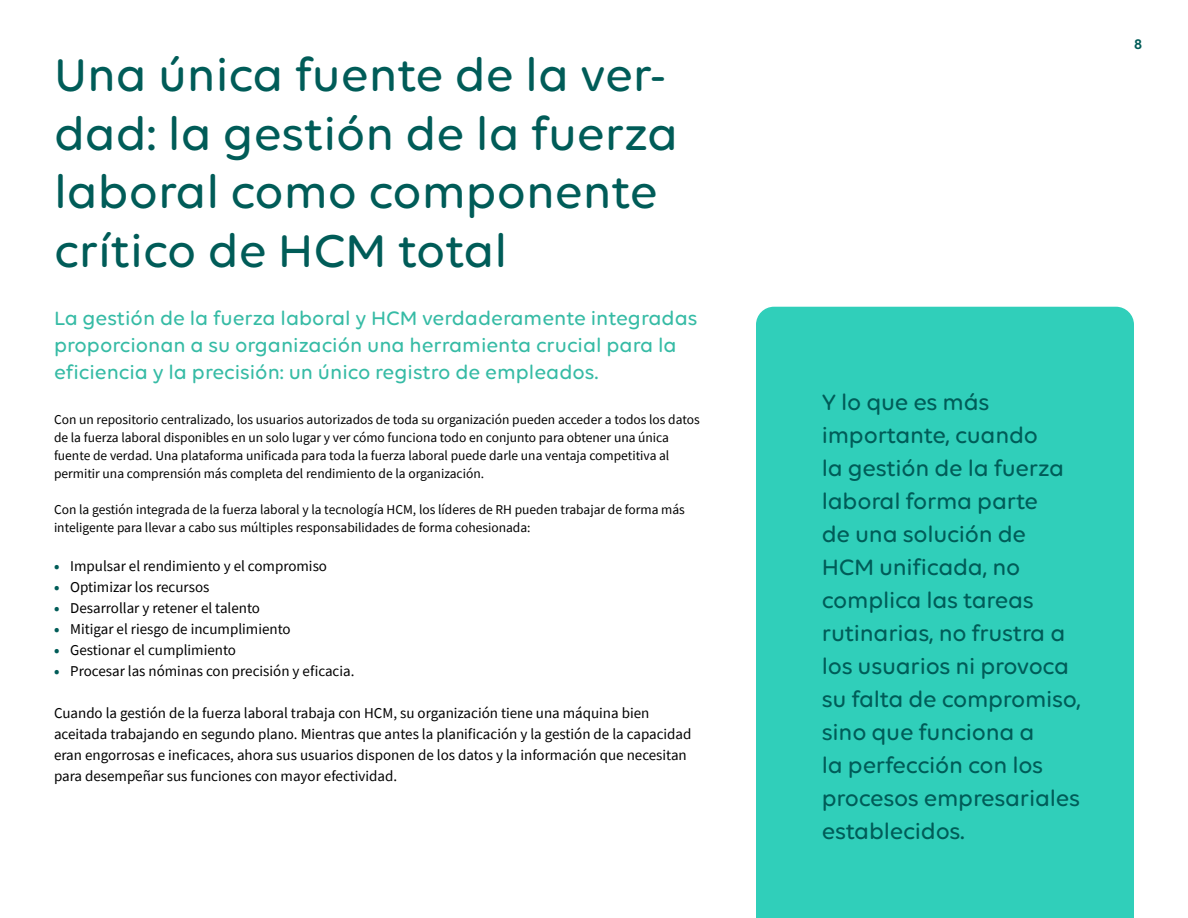
<style>
.page{position:relative;width:1188px;height:918px;background:#fff}
.page>*{position:absolute;margin:0;border:0;box-sizing:border-box;transform-origin:0 0}
.t1{font:500 49.5px/58.5px "Volte Rounded";color:#005c58}
.t2{font:500 24px/33px "Volte Rounded";letter-spacing:-.01em;color:#005c58}
.t3{font:500 21px/27px "Volte Rounded";color:#36bba5}
.t4{font:15px/21px "Source Sans Pro";color:#000}
.t5{font:600 15px "Volte Rounded";color:#005c58}
.t6{font:13.5px/18px "Source Sans Pro";color:#000}
.s1{font-weight:900;color:#005c58}
</style>
<div class="page">
<div style="left:756px;top:307px;width:378px;height:611px;background:#30cfba"></div>
<h1 class="t1" style="left:54px;top:44px;width:626px">Una única fuente de la ver&shy;dad: la gestión de la fuerza laboral como componente crítico de HCM total</h1>
<h3 class="t3" style="left:54px;top:304px;width:645px">La gestión de la fuerza laboral y HCM verdaderamente integradas proporcionan a su organización una herramienta crucial para la eficiencia y la precisión: un único registro de empleados.</h3>
<p class="t6" style="left:54px;top:410px;width:647px">Con un repositorio centralizado, los usuarios autorizados de toda su organización pueden acceder a todos los datos de la fuerza laboral disponibles en un solo lugar y ver cómo funciona todo en conjunto para obtener una única fuente de verdad. Una plataforma unificada para toda la fuerza laboral puede darle una ventaja competitiva al permitir una comprensión más completa del rendimiento de la organización.</p>
<p class="t6" style="left:54px;top:500px;width:632px">Con la gestión integrada de la fuerza laboral y la tecnología HCM, los líderes de RH pueden trabajar de forma más inteligente para llevar a cabo sus múltiples responsabilidades de forma cohesionada:</p>
<p class="t4" style="left:54px;top:555px;width:275px"><span class="s1">•</span> Impulsar el rendimiento y el compromiso</p>
<p class="t4" style="left:54px;top:576px;width:157px"><span class="s1">•</span> Optimizar los recursos</p>
<p class="t4" style="left:54px;top:597px;width:208px"><span class="s1">•</span> Desarrollar y retener el talento</p>
<p class="t4" style="left:54px;top:618px;width:238px"><span class="s1">•</span> Mitigar el riesgo de incumplimiento</p>
<p class="t4" style="left:54px;top:639px;width:184px"><span class="s1">•</span> Gestionar el cumplimiento</p>
<p class="t4" style="left:54px;top:660px;width:302px"><span class="s1">•</span> Procesar las nóminas con precisión y eficacia.</p>
<p class="t4" style="left:54px;top:702px;width:639px">Cuando la gestión de la fuerza laboral trabaja con HCM, su organización tiene una máquina bien aceitada trabajando en segundo plano. Mientras que antes la planificación y la gestión de la capacidad eran engorrosas e ineficaces, ahora sus usuarios disponen de los datos y la información que necesitan para desempeñar sus funciones con mayor efectividad.</p>
<p class="t5" style="left:1134px;top:35px;width:10px">8</p>
<p class="t2" style="left:822px;top:385px;width:261px">Y lo que es más importante, cuando<br>la gestión de la fuerza laboral forma parte<br>de una solución de<br>HCM unificada, no complica las tareas rutinarias, no frustra a los usuarios ni provoca su falta de compromiso, sino que funciona a<br>la perfección con los procesos empresariales establecidos.</p>
</div>
